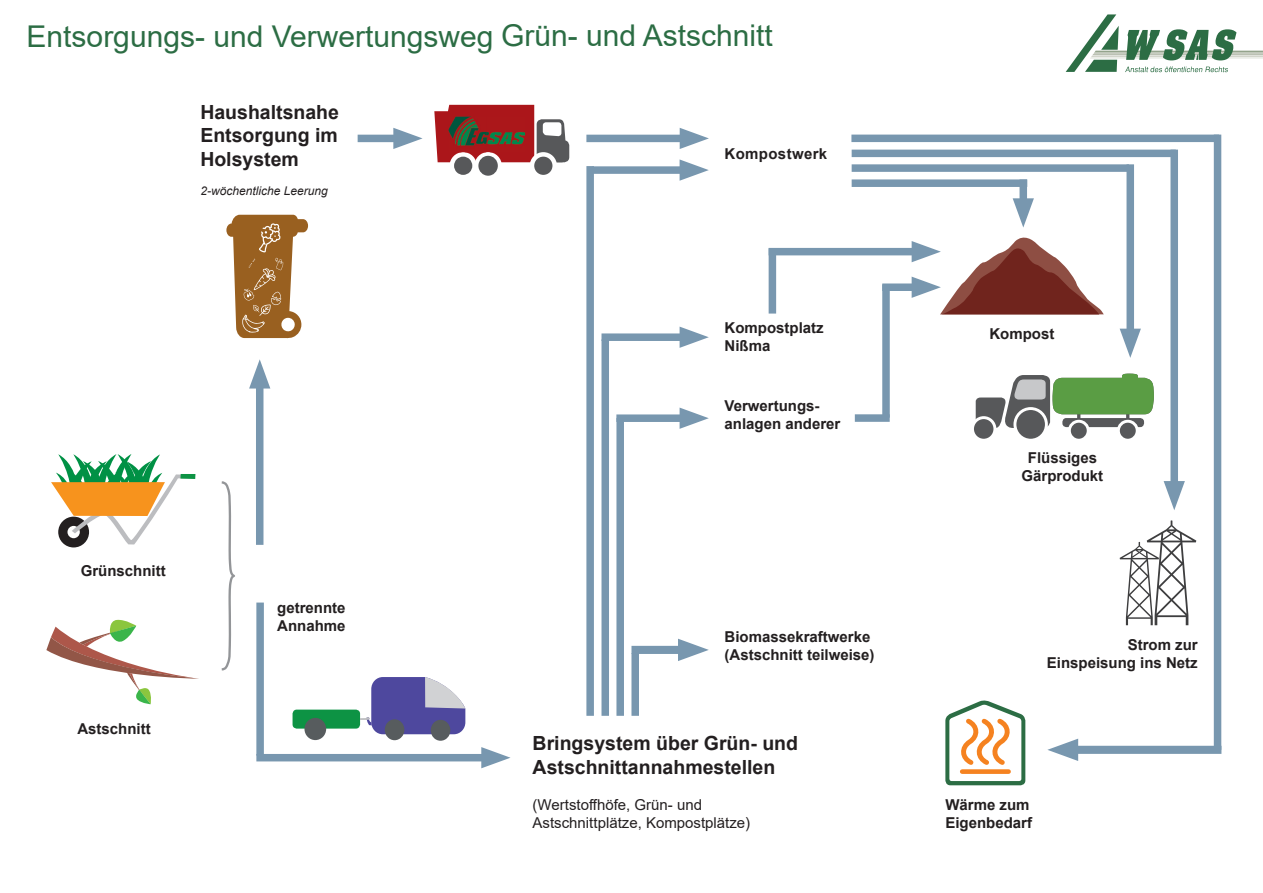
<style>
.page{position:relative;width:1263px;height:893px;background:#fff}
.page>*{position:absolute;margin:0;border:0;box-sizing:border-box;transform-origin:0 0}
.t1{font:30px "Arial";color:#2c6d44}
.t2{font:700 19.5px/23.4px "Arial";color:#231f20}
.t3{font:700 15px/18px "Arial";color:#231f20}
.t4{font:15px/18px "Arial";color:#231f20}
.t5{font:700 15px "Arial";letter-spacing:.025em;color:#231f20}
.t6{font:italic 12px "Arial";color:#231f20}
</style>
<div class="page">
<svg style="left:1065px;top:14px;width:198px;height:59px"></svg>
<div style="left:358px;top:135px;width:48px;height:7px;background:#7897af"></div>
<svg style="left:393px;top:128px;width:30px;height:21px"></svg>
<div style="left:256px;top:603px;width:8px;height:153px;background:#7897af"></div>
<div style="left:256px;top:754px;width:237px;height:7px;background:#7897af"></div>
<svg style="left:481px;top:747px;width:29px;height:21px"></svg>
<div style="left:631px;top:653px;width:8px;height:63px;background:#7897af"></div>
<div style="left:631px;top:646px;width:60px;height:8px;background:#7897af"></div>
<svg style="left:678px;top:639px;width:31px;height:22px"></svg>
<div style="left:616px;top:418px;width:8px;height:298px;background:#7897af"></div>
<div style="left:616px;top:414px;width:76px;height:8px;background:#7897af"></div>
<svg style="left:680px;top:408px;width:29px;height:21px"></svg>
<div style="left:586px;top:166px;width:8px;height:550px;background:#7897af"></div>
<div style="left:592px;top:166px;width:100px;height:8px;background:#7897af"></div>
<svg style="left:680px;top:159px;width:29px;height:22px"></svg>
<div style="left:601px;top:339px;width:8px;height:377px;background:#7897af"></div>
<div style="left:601px;top:333px;width:91px;height:8px;background:#7897af"></div>
<svg style="left:680px;top:327px;width:29px;height:21px"></svg>
<div style="left:769px;top:248px;width:7px;height:66px;background:#7897af"></div>
<div style="left:769px;top:248px;width:155px;height:7px;background:#7897af"></div>
<div style="left:882px;top:284px;width:8px;height:134px;background:#7897af"></div>
<div style="left:882px;top:283px;width:42px;height:8px;background:#7897af"></div>
<div style="left:855px;top:414px;width:35px;height:8px;background:#7897af"></div>
<svg style="left:1120px;top:520px;width:76px;height:105px"></svg>
<div style="left:972px;top:418px;width:23px;height:22px;background:#57585a;border-radius:50%"></div>
<div style="left:971px;top:416px;width:25px;height:26px;border:3px solid #fff;border-radius:50%"></div>
<div style="left:1015px;top:409px;width:31px;height:31px;background:#57585a;border-radius:50%"></div>
<div style="left:1013px;top:407px;width:35px;height:35px;border:3px solid #fff;border-radius:50%"></div>
<div style="left:1118px;top:421px;width:19px;height:19px;background:#57585a;border-radius:50%"></div>
<div style="left:1117px;top:420px;width:22px;height:22px;border:3px solid #fff;border-radius:50%"></div>
<div style="left:1069px;top:421px;width:19px;height:19px;background:#57585a;border-radius:50%"></div>
<div style="left:1068px;top:420px;width:22px;height:22px;border:3px solid #fff;border-radius:50%"></div>
<svg style="left:976px;top:374px;width:178px;height:54px"></svg>
<svg style="left:945px;top:700px;width:80px;height:85px"></svg>
<div style="left:962px;top:769px;width:46px;height:5px;background:#f58220"></div>
<svg style="left:221px;top:481px;width:14px;height:190px"></svg>
<div style="left:539px;top:140px;width:30px;height:22px;background:#57585a;border-radius:5px"></div>
<svg style="left:434px;top:105px;width:133px;height:71px"></svg>
<div style="left:431px;top:720px;width:19px;height:21px;background:#575c5e;border-radius:50%"></div>
<div style="left:385px;top:719px;width:19px;height:21px;background:#575c5e;border-radius:50%"></div>
<div style="left:293px;top:710px;width:67px;height:19px;background:#0d9344;border-radius:4px"></div>
<svg style="left:360px;top:677px;width:105px;height:57px"></svg>
<div style="left:304px;top:718px;width:22px;height:22px;background:#575c5e;border-radius:50%"></div>
<svg style="left:226px;top:215px;width:82px;height:124px"></svg>
<div style="left:58px;top:517px;width:31px;height:30px;background:#231f20;border-radius:50%"></div>
<svg style="left:51px;top:454px;width:129px;height:90px"></svg>
<div style="left:180px;top:474px;width:15px;height:5px;background:#0d9344"></div>
<svg style="left:46px;top:619px;width:153px;height:85px"></svg>
<div style="left:256px;top:376px;width:7px;height:169px;background:#7897af"></div>
<svg style="left:249px;top:359px;width:21px;height:30px"></svg>
<div style="left:852px;top:179px;width:175px;height:8px;background:#7897af"></div>
<div style="left:1019px;top:179px;width:8px;height:32px;background:#7897af"></div>
<svg style="left:912px;top:198px;width:192px;height:116px"></svg>
<div style="left:852px;top:164px;width:277px;height:8px;background:#7897af"></div>
<div style="left:1126px;top:164px;width:8px;height:177px;background:#7897af"></div>
<svg style="left:1120px;top:329px;width:21px;height:29px"></svg>
<div style="left:852px;top:150px;width:324px;height:7px;background:#7897af"></div>
<div style="left:1170px;top:150px;width:8px;height:343px;background:#7897af"></div>
<svg style="left:1163px;top:481px;width:22px;height:29px"></svg>
<div style="left:851px;top:135px;width:368px;height:7px;background:#7897af"></div>
<div style="left:1214px;top:135px;width:7px;height:615px;background:#7897af"></div>
<div style="left:1065px;top:746px;width:156px;height:8px;background:#7897af"></div>
<svg style="left:1047px;top:739px;width:31px;height:22px"></svg>
<div style="left:586px;top:135px;width:106px;height:7px;background:#7897af"></div>
<svg style="left:680px;top:128px;width:29px;height:21px"></svg>
<h1 class="t1" style="left:27px;top:16px;width:748px">Entsorgungs- und Verwertungsweg Grün- und Astschnitt</h1>
<h2 class="t2" style="left:200px;top:101px;width:140px;text-align:justify">Haushaltsnahe Entsorgung im Holsystem</h2>
<p class="t6" style="left:200px;top:183px;width:129px">2-wöchentliche Leerung</p>
<p class="t3" style="left:81px;top:562px;width:87px">Grünschnitt</p>
<p class="t3" style="left:77px;top:720px;width:75px">Astschnitt</p>
<p class="t3" style="left:277px;top:599px;width:70px">getrennte<br>Annahme</p>
<p class="t5" style="left:724px;top:143px;width:104px">Kompostwerk</p>
<p class="t3" style="left:724px;top:319px;width:101px">Kompostplatz<br>Nißma</p>
<p class="t3" style="left:724px;top:397px;width:117px">Verwertungs&shy;anlagen anderer</p>
<p class="t3" style="left:724px;top:628px;width:152px">Biomassekraftwerke (Astschnitt teilweise)</p>
<h2 class="t2" style="left:533px;top:732px;width:267px">Bringsystem über Grün- und<br>Astschnittannahmestellen</h2>
<p class="t4" style="left:533px;top:795px;width:219px">(Wertstoffhöfe, Grün- und<br>Astschnittplätze, Kompostplätze)</p>
<p class="t3" style="left:989px;top:324px;width:66px">Kompost</p>
<p class="t3" style="left:1022px;top:449px;width:83px;text-align:center">Flüssiges<br>Gärprodukt</p>
<p class="t3" style="left:1047px;top:635px;width:152px;text-align:right">Strom zur<br>Einspeisung ins Netz</p>
<p class="t3" style="left:945px;top:796px;width:88px">Wärme zum<br>Eigenbedarf</p>
</div>
